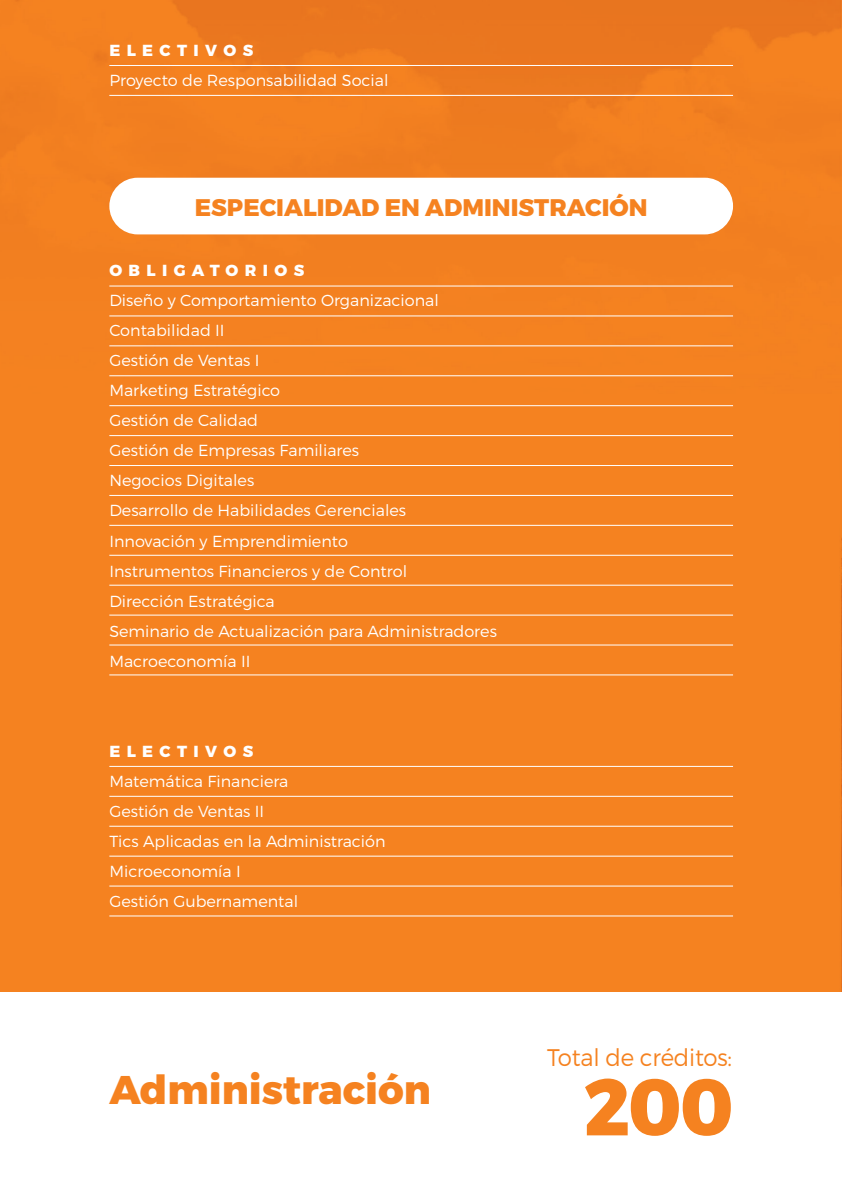
<style>
.page{position:relative;width:842px;height:1191px;background:#fff}
.page>*{position:absolute;margin:0;border:0;box-sizing:border-box;transform-origin:0 0}
.t1{font:800 80px "Montserrat";color:#f58220;scale:.95 1}
.t2{font:800 40px "Montserrat";color:#f58220}
.t3{font:800 24px "Montserrat";color:#f58220}
.t4{font:300 24px "Montserrat";letter-spacing:-.01em;color:#f58220;scale:.95 1}
.t5{font:300 16px/30px "Montserrat";color:#fff}
.t6{font:800 16px "Montserrat";letter-spacing:.4em;color:#fff}
</style>
<div class="page">
<img style="left:0;top:0;width:842px;height:992px">
<div style="left:109px;top:178px;width:624px;height:56px;background:#fff;border-radius:28px"></div>
<hr style="left:109px;top:286px;width:624px;height:1px;background:#fff">
<hr style="left:109px;top:315px;width:624px;height:1px;background:#fff">
<hr style="left:109px;top:345px;width:624px;height:1px;background:#fff">
<hr style="left:109px;top:375px;width:624px;height:1px;background:#fff">
<hr style="left:109px;top:405px;width:624px;height:1px;background:#fff">
<hr style="left:109px;top:435px;width:624px;height:1px;background:#fff">
<hr style="left:109px;top:465px;width:624px;height:1px;background:#fff">
<hr style="left:109px;top:495px;width:624px;height:1px;background:#fff">
<hr style="left:109px;top:525px;width:624px;height:1px;background:#fff">
<hr style="left:109px;top:555px;width:624px;height:1px;background:#fff">
<hr style="left:109px;top:585px;width:624px;height:1px;background:#fff">
<hr style="left:109px;top:615px;width:624px;height:1px;background:#fff">
<hr style="left:109px;top:644px;width:624px;height:1px;background:#fff">
<hr style="left:109px;top:674px;width:624px;height:1px;background:#fff">
<hr style="left:109px;top:796px;width:624px;height:1px;background:#fff">
<hr style="left:109px;top:766px;width:624px;height:1px;background:#fff">
<hr style="left:109px;top:826px;width:624px;height:1px;background:#fff">
<hr style="left:109px;top:855px;width:624px;height:1px;background:#fff">
<hr style="left:109px;top:885px;width:624px;height:1px;background:#fff">
<hr style="left:109px;top:915px;width:624px;height:1px;background:#fff">
<hr style="left:109px;top:65px;width:624px;height:1px;background:#fff">
<hr style="left:109px;top:95px;width:624px;height:1px;background:#fff">
<p class="t6" style="left:109px;top:40px;width:145px">ELECTIVOS</p>
<p class="t5" style="left:109px;top:65px;width:281px">Proyecto de Responsabilidad Social</p>
<h3 class="t3" style="left:195px;top:193px;width:454px">ESPECIALIDAD EN ADMINISTRACIÓN</h3>
<p class="t6" style="left:109px;top:261px;width:196px">OBLIGATORIOS</p>
<p class="t5" style="left:109px;top:285px;width:389px">Diseño y Comportamiento Organizacional<br>Contabilidad II<br>Gestión de Ventas I<br>Marketing Estratégico<br>Gestión de Calidad<br>Gestión de Empresas Familiares<br>Negocios Digitales<br>Desarrollo de Habilidades Gerenciales<br>Innovación y Emprendimiento<br>Instrumentos Financieros y de Control<br>Dirección Estratégica<br>Seminario de Actualización para Administradores<br>Macroeconomía II</p>
<p class="t6" style="left:109px;top:741px;width:145px">ELECTIVOS</p>
<p class="t5" style="left:109px;top:765px;width:278px">Matemática Financiera<br>Gestión de Ventas II<br>Tics Aplicadas en la Administración<br>Microeconomía I<br>Gestión Gubernamental</p>
<h2 class="t2" style="left:109px;top:1064px;width:323px">Administración</h2>
<h3 class="t4" style="left:547px;top:1043px;width:196px">Total de créditos:</h3>
<h1 class="t1" style="left:584px;top:1057px;width:159px">200</h1>
</div>
